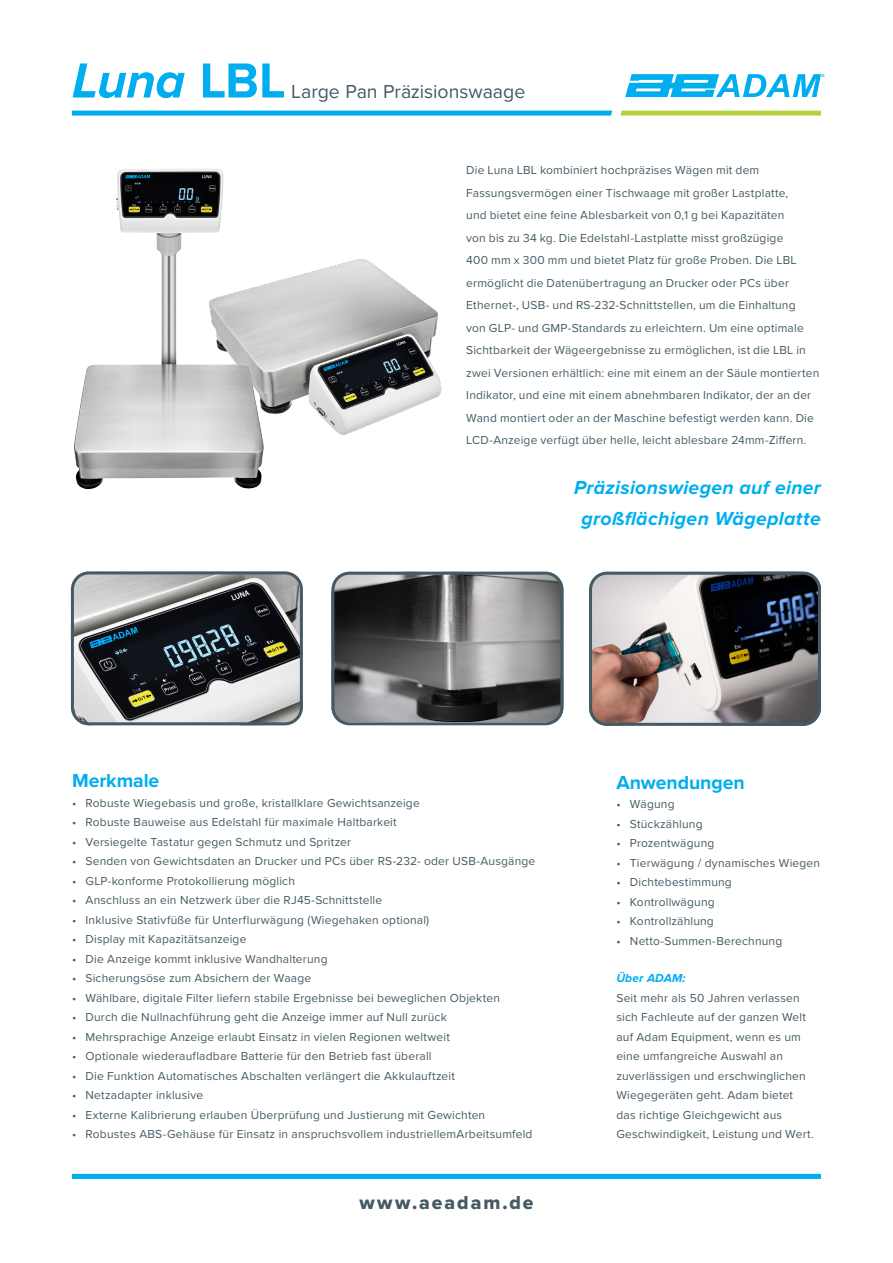
<style>
.page{position:relative;width:893px;height:1263px;background:#fff}
.page>*{position:absolute;margin:0;border:0;box-sizing:border-box;transform-origin:0 0}
.Name_Range{font:italic 700 51px "Proxima Nova";color:#00aeef}
.Sub_Head{font:italic 700 19.5px/31.5px "Proxima Nova";letter-spacing:.015em;color:#00aeef;text-align:center}
.Name_Range-2{font:19.5px "Proxima Nova";color:#465a64}
.t1{font:19.5px "Proxima Nova Extrabld";letter-spacing:.1em;color:#465a64}
.Applications_Header{font:700 19.5px "Proxima Nova";letter-spacing:-.005em;color:#00aeef}
.Features_Header{font:700 19.5px "Proxima Nova";letter-spacing:-.005em;color:#00aeef}
.AE_Copy{font:12px/22.5px "Proxima Nova";letter-spacing:.015em;color:#465a64}
.About_US_text{font:12px/19.5px "Proxima Nova";letter-spacing:.015em;color:#465a64}
.About_US_text-2{font:italic 700 12px "Proxima Nova";letter-spacing:.01em;color:#00aeef}
.s1{font-style:normal}
</style>
<div class="page">
<svg style="left:620px;top:111px;width:201px;height:5px"></svg>
<div style="left:72px;top:1174px;width:749px;height:5px;background:#00aeef"></div>
<svg style="left:72px;top:111px;width:540px;height:5px;background:#16b4f0"></svg>
<svg style="left:625px;top:74px;width:199px;height:23px"></svg>
<img style="left:266px;top:259px;width:176px;height:175px">
<img style="left:74px;top:169px;width:192px;height:321px">
<img style="left:590px;top:572px;width:230px;height:150px">
<div style="left:589px;top:572px;width:232px;height:154px;border:3px solid #465a64;border-radius:16px"></div>
<img style="left:72px;top:575px;width:227px;height:150px">
<div style="left:71px;top:571px;width:232px;height:154px;border:3px solid #465a64;border-radius:16px"></div>
<img style="left:335px;top:572px;width:228px;height:149px">
<div style="left:331px;top:572px;width:232px;height:153px;border:3px solid #465a64;border-radius:16px"></div>
<p class="Name_Range" style="left:72px;top:52px;width:215px">Luna <span class="s1">LBL</span></p>
<p class="Name_Range-2" style="left:291px;top:76px;width:236px">Large Pan Präzisionswaage</p>
<p class="AE_Copy" style="left:466px;top:158px;width:355px">Die Luna LBL kombiniert hochpräzises Wägen mit dem Fassungsvermögen einer Tischwaage mit großer Lastplatte,<br>und bietet eine feine Ablesbarkeit von 0,1 g bei Kapazitäten<br>von bis zu 34 kg. Die Edelstahl-Lastplatte misst großzügige<br>400 mm x 300 mm und bietet Platz für große Proben. Die LBL ermöglicht die Datenübertragung an Drucker oder PCs über Ethernet-, USB- und RS-232-Schnittstellen, um die Einhaltung<br>von GLP- und GMP-Standards zu erleichtern. Um eine optimale Sichtbarkeit der Wägeergebnisse zu ermöglichen, ist die LBL in zwei Versionen erhältlich: eine mit einem an der Säule montierten Indikator, und eine mit einem abnehmbaren Indikator, der an der Wand montiert oder an der Maschine befestigt werden kann. Die LCD-Anzeige verfügt über helle, leicht ablesbare 24mm-Ziffern.</p>
<p class="Sub_Head" style="left:574px;top:473px;width:248px">Präzisionswiegen auf einer großflächigen Wägeplatte</p>
<p class="Features_Header" style="left:72px;top:766px;width:89px">Merkmale</p>
<p class="AE_Copy" style="left:72px;top:791px;width:349px">• Robuste Wiegebasis und große, kristallklare Gewichtsanzeige</p>
<p class="AE_Copy" style="left:72px;top:810px;width:326px">• Robuste Bauweise aus Edelstahl für maximale Haltbarkeit</p>
<p class="AE_Copy" style="left:72px;top:830px;width:281px">• Versiegelte Tastatur gegen Schmutz und Spritzer</p>
<p class="AE_Copy" style="left:72px;top:849px;width:465px">• Senden von Gewichtsdaten an Drucker und PCs über RS-232- oder USB-Ausgänge</p>
<p class="AE_Copy" style="left:72px;top:869px;width:224px">• GLP-konforme Protokollierung möglich</p>
<p class="AE_Copy" style="left:72px;top:888px;width:312px">• Anschluss an ein Netzwerk über die RJ45-Schnittstelle</p>
<p class="AE_Copy" style="left:72px;top:908px;width:359px">• Inklusive Stativfüße für Unterflurwägung (Wiegehaken optional)</p>
<p class="AE_Copy" style="left:72px;top:927px;width:176px">• Display mit Kapazitätsanzeige</p>
<p class="AE_Copy" style="left:72px;top:947px;width:257px">• Die Anzeige kommt inklusive Wandhalterung</p>
<p class="AE_Copy" style="left:72px;top:966px;width:241px">• Sicherungsöse zum Absichern der Waage</p>
<p class="AE_Copy" style="left:72px;top:986px;width:430px">• Wählbare, digitale Filter liefern stabile Ergebnisse bei beweglichen Objekten</p>
<p class="AE_Copy" style="left:72px;top:1005px;width:376px">• Durch die Nullnachführung geht die Anzeige immer auf Null zurück</p>
<p class="AE_Copy" style="left:72px;top:1025px;width:379px">• Mehrsprachige Anzeige erlaubt Einsatz in vielen Regionen weltweit</p>
<p class="AE_Copy" style="left:72px;top:1044px;width:361px">• Optionale wiederaufladbare Batterie für den Betrieb fast überall</p>
<p class="AE_Copy" style="left:72px;top:1064px;width:384px">• Die Funktion Automatisches Abschalten verlängert die Akkulauftzeit</p>
<p class="AE_Copy" style="left:72px;top:1083px;width:133px">• Netzadapter inklusive</p>
<p class="AE_Copy" style="left:72px;top:1103px;width:415px">• Externe Kalibrierung erlauben Überprüfung und Justierung mit Gewichten</p>
<p class="AE_Copy" style="left:72px;top:1122px;width:462px">• Robustes ABS-Gehäuse für Einsatz in anspruchsvollem industriellemArbeitsumfeld</p>
<p class="t1" style="left:359px;top:1188px;width:176px">www.aeadam.de</p>
<p class="Applications_Header" style="left:616px;top:768px;width:130px">Anwendungen</p>
<p class="AE_Copy" style="left:616px;top:792px;width:60px">• Wägung</p>
<p class="AE_Copy" style="left:616px;top:812px;width:88px">• Stückzählung</p>
<p class="AE_Copy" style="left:616px;top:831px;width:99px">• Prozentwägung</p>
<p class="AE_Copy" style="left:616px;top:851px;width:205px">• Tierwägung / dynamisches Wiegen</p>
<p class="AE_Copy" style="left:616px;top:870px;width:117px">• Dichtebestimmung</p>
<p class="AE_Copy" style="left:616px;top:890px;width:100px">• Kontrollwägung</p>
<p class="AE_Copy" style="left:616px;top:909px;width:99px">• Kontrollzählung</p>
<p class="AE_Copy" style="left:616px;top:929px;width:167px">• Netto-Summen-Berechnung</p>
<p class="About_US_text-2" style="left:616px;top:971px;width:71px">Über ADAM:</p>
<p class="About_US_text" style="left:616px;top:987px;width:199px">Seit mehr als 50 Jahren verlassen sich Fachleute auf der ganzen Welt auf Adam Equipment, wenn es um eine umfangreiche Auswahl an zuverlässigen und erschwinglichen Wiegegeräten geht. Adam bietet das richtige Gleichgewicht aus Geschwindigkeit, Leistung und Wert.</p>
</div>
